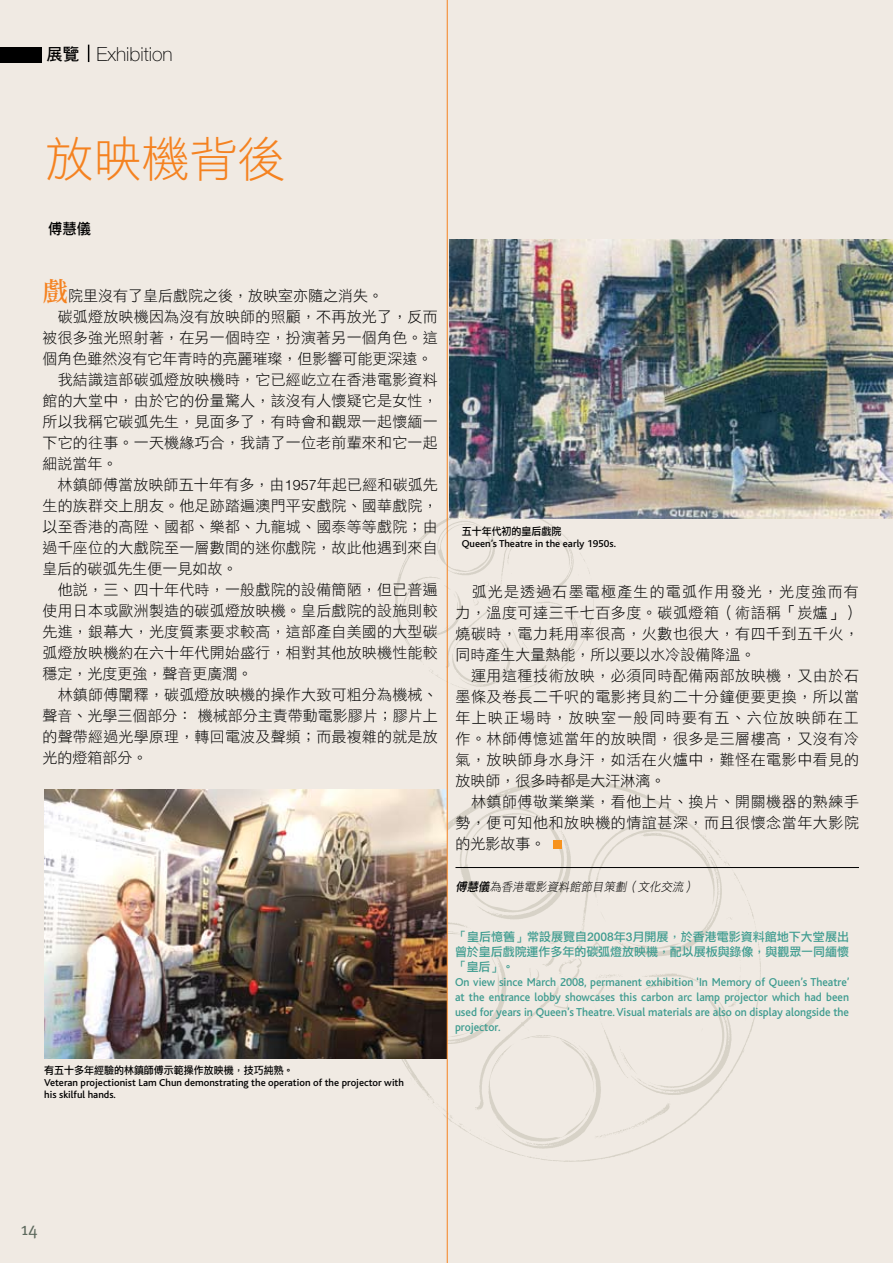
<style>
.page{position:relative;width:893px;height:1263px;background:#f0eae3}
.page>*{position:absolute;margin:0;border:0;box-sizing:border-box;transform-origin:0 0}
.t1{font:48px "DF Li Hei Std W3";color:#f58220}
.t2{font:100 19.5px "Helvetica Neue";color:#000}
.t3{font:18px "Meta";color:#5c685c}
.t4{font:15px/21px "DF Li Hei Std W3";letter-spacing:.015em;color:#000;text-align:justify}
.t5{font:15px "DF Li Hei Std W5";color:#000;scale:.95 1}
.t6{font:500 12px/15px "Bliss";color:#3f9c90;text-align:justify;scale:.95 1}
.t7{font:12px/15px "DF Li Hei Std W5";letter-spacing:-.005em;color:#3f9c90;text-align:justify}
.t8{font:italic 12px "DF Li Hei Std W3";color:#000;scale:.95 1}
.t9{font:500 10.5px/12px "Bliss";color:#000}
.t10{font:10.5px "DF Li Hei Std W5";color:#000;scale:.95 1}
.s1{font-family:"DF Hei Std W7";font-weight:400;font-size:16.5px}
.s2{font-family:"DF Li Song Std W5";font-size:27px;color:#f58220}
.s3{font-family:"Helvetica Neue";font-weight:300;font-size:14.25px}
.s4{font-family:"DF Li Hei Std W5"}
.s5{font-family:"Helvetica Neue";font-weight:500}
</style>
<div class="page">
<svg style="left:88px;top:45px;width:1px;height:17px"></svg>
<div style="left:0;top:47px;width:41px;height:16px;background:#000"></div>
<img style="left:401px;top:775px;width:360px;height:396px">
<img style="left:395px;top:461px;width:199px;height:280px">
<hr style="left:455px;top:867px;width:404px;height:1px;background:#000">
<div style="left:553px;top:840px;width:8px;height:9px;background:#f7931e"></div>
<img style="left:449px;top:240px;width:444px;height:279px">
<img style="left:44px;top:789px;width:403px;height:270px">
<hr style="left:447px;top:0;width:1px;height:1263px;background:#f58220">
<h2 class="t2" style="left:46px;top:43px;width:128px"><span class="s1">展覽</span> Exhibition</h2>
<h1 class="t1" style="left:45px;top:133px;width:242px">放映機背後</h1>
<p class="t5" style="left:48px;top:221px;width:46px">傅慧儀</p>
<p class="t4" style="left:43px;top:285px;width:342px"><span class="s2">戲</span>院里沒有了皇后戲院之後，放映室亦隨之消失。</p>
<p class="t4" style="left:58px;top:306px;width:382px">碳弧燈放映機因為沒有放映師的照顧，不再放光了，反而</p>
<p class="t4" style="left:43px;top:327px;width:397px">被很多強光照射著，在另一個時空，扮演著另一個角色。這</p>
<p class="t4" style="left:43px;top:348px;width:391px">個角色雖然沒有它年青時的亮麗璀璨，但影響可能更深遠。</p>
<p class="t4" style="left:58px;top:369px;width:382px">我結識這部碳弧燈放映機時，它已經屹立在香港電影資料</p>
<p class="t4" style="left:43px;top:390px;width:397px">館的大堂中，由於它的份量驚人，該沒有人懷疑它是女性，</p>
<p class="t4" style="left:43px;top:411px;width:397px">所以我稱它碳弧先生，見面多了，有時會和觀眾一起懷緬一</p>
<p class="t4" style="left:43px;top:432px;width:397px">下它的往事。一天機緣巧合，我請了一位老前輩來和它一起</p>
<p class="t4" style="left:43px;top:453px;width:76px">細說當年。</p>
<p class="t4" style="left:58px;top:474px;width:382px">林鎮師傅當放映師五十年有多，由<span class="s3">1957</span>年起已經和碳弧先</p>
<p class="t4" style="left:43px;top:495px;width:397px">生的族群交上朋友。他足跡踏遍澳門平安戲院、國華戲院，</p>
<p class="t4" style="left:43px;top:516px;width:397px">以至香港的高陞、國都、樂都、九龍城、國泰等等戲院；由</p>
<p class="t4" style="left:43px;top:537px;width:397px">過千座位的大戲院至一層數間的迷你戲院，故此他遇到來自</p>
<p class="t4" style="left:43px;top:558px;width:196px">皇后的碳弧先生便一見如故。</p>
<p class="t4" style="left:58px;top:579px;width:382px">他說，三、四十年代時，一般戲院的設備簡陋，但已普遍</p>
<p class="t4" style="left:43px;top:600px;width:397px">使用日本或歐洲製造的碳弧燈放映機。皇后戲院的設施則較</p>
<p class="t4" style="left:43px;top:621px;width:397px">先進，銀幕大，光度質素要求較高，這部產自美國的大型碳</p>
<p class="t4" style="left:43px;top:642px;width:397px">弧燈放映機約在六十年代開始盛行，相對其他放映機性能較</p>
<p class="t4" style="left:43px;top:663px;width:211px">穩定，光度更強，聲音更廣濶。</p>
<p class="t4" style="left:58px;top:684px;width:382px">林鎮師傅闡釋，碳弧燈放映機的操作大致可粗分為機械、</p>
<p class="t4" style="left:43px;top:705px;width:397px">聲音、光學三個部分：機械部分主責帶動電影膠片；膠片上</p>
<p class="t4" style="left:43px;top:726px;width:397px">的聲帶經過光學原理，轉回電波及聲頻；而最複雜的就是放</p>
<p class="t4" style="left:43px;top:747px;width:107px">光的燈箱部分。</p>
<p class="t10" style="left:44px;top:1065px;width:264px">有五十多年經驗的林鎮師傅示範操作放映機，技巧純熟。</p>
<p class="t9" style="left:44px;top:1077px;width:361px">Veteran projectionist Lam Chun demonstrating the operation of the projector with his skilful hands.</p>
<p class="t10" style="left:462px;top:525px;width:106px">五十年代初的皇后戲院</p>
<p class="t9" style="left:462px;top:538px;width:156px">Queen’s Theatre in the early 1950s.</p>
<p class="t4" style="left:455px;top:581px;width:405px;text-indent:16px">弧光是透過石墨電極產生的電弧作用發光，光度強而有力，溫度可達三千七百多度。碳弧燈箱（術語稱「炭爐」）燒碳時，電力耗用率很高，火數也很大，有四千到五千火，同時產生大量熱能，所以要以水冷設備降溫。</p>
<p class="t4" style="left:455px;top:665px;width:405px;text-indent:16px">運用這種技術放映，必須同時配備兩部放映機，又由於石墨條及卷長二千呎的電影拷貝約二十分鐘便要更換，所以當年上映正場時，放映室一般同時要有五、六位放映師在工作。林師傅憶述當年的放映間，很多是三層樓高，又沒有冷氣，放映師身水身汗，如活在火爐中，難怪在電影中看見的放映師，很多時都是大汗淋漓。</p>
<p class="t4" style="left:455px;top:791px;width:405px;text-indent:16px">林鎮師傅敬業樂業，看他上片、換片、開關機器的熟練手勢，便可知他和放映機的情誼甚深，而且很懷念當年大影院的光影故事。</p>
<p class="t8" style="left:455px;top:880px;width:256px"><span class="s4">傅慧儀</span>為香港電影資料館節目策劃（文化交流）</p>
<p class="t7" style="left:455px;top:929px;width:396px">「皇后憶舊」常設展覽自<span class="s5">2008</span>年<span class="s5">3</span>月開展，於香港電影資料館地下大堂展出曾於皇后戲院運作多年的碳弧燈放映機，配以展板與錄像，與觀眾一同緬懷「皇后」。</p>
<p class="t6" style="left:455px;top:975px;width:417px">On view since March 2008, permanent exhibition ‘In Memory of Queen’s Theatre’ at the entrance lobby showcases this carbon arc lamp projector which had been used for years in Queen’s Theatre. Visual materials are also on display alongside the projector.</p>
<p class="t3" style="left:21px;top:1218px;width:18px">14</p>
</div>
